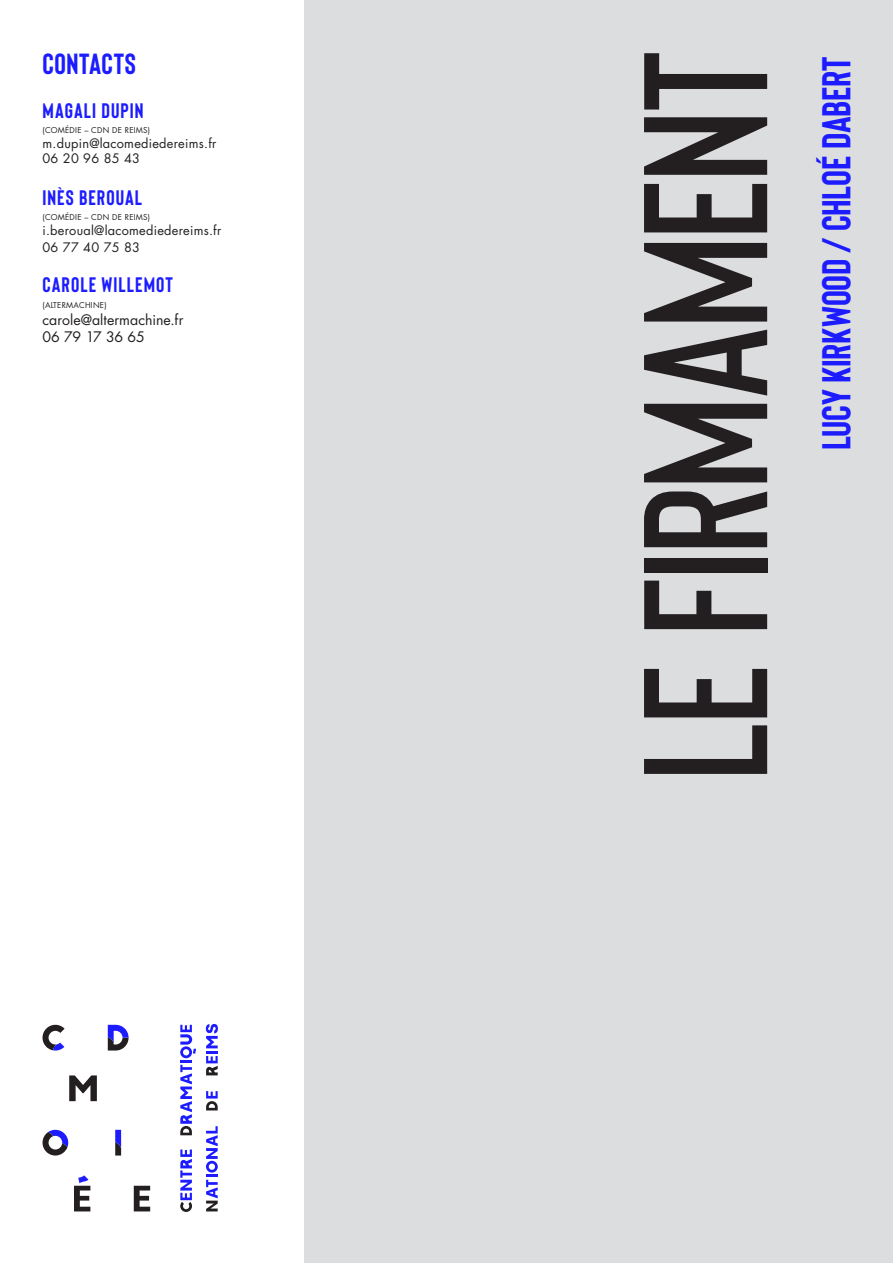
<style>
.page{position:relative;width:893px;height:1263px;background:#fff}
.page>*{position:absolute;margin:0;border:0;box-sizing:border-box;transform-origin:0 0}
.t1{font:600 175.95px "Bison";letter-spacing:-.01em;color:#231f20}
.t2{font:700 40.2px "Bison";letter-spacing:-.005em;color:#1c1cff}
.t3{font:700 29.1px "Bison";letter-spacing:.02em;color:#1c1cff}
.t4{font:700 21px "Bison";letter-spacing:.05em;color:#1c1cff}
.t5{font:14.1px/17px "Futura Std";letter-spacing:.005em;color:#231f20}
.t6{font:12.75px/15px "Futura Std";letter-spacing:.02em;color:#231f20}
.t7{font:7.8px "Futura Std";letter-spacing:.03em;color:#231f20}
</style>
<div class="page">
<div style="left:305px;top:0;width:588px;height:1263px;background:#dcdddf"></div>
<svg style="left:74px;top:1175px;width:16px;height:36px"></svg>
<svg style="left:134px;top:1186px;width:16px;height:25px"></svg>
<svg style="left:43px;top:1025px;width:22px;height:25px"></svg>
<svg style="left:108px;top:1025px;width:21px;height:25px"></svg>
<svg style="left:69px;top:1075px;width:28px;height:26px"></svg>
<svg style="left:115px;top:1130px;width:6px;height:25px"></svg>
<svg style="left:43px;top:1130px;width:25px;height:25px"></svg>
<svg style="left:206px;top:1091px;width:12px;height:19px"></svg>
<svg style="left:206px;top:1024px;width:12px;height:51px"></svg>
<svg style="left:180px;top:1149px;width:12px;height:63px"></svg>
<svg style="left:206px;top:1126px;width:12px;height:85px"></svg>
<svg style="left:180px;top:1025px;width:16px;height:110px"></svg>
<h3 class="t3" style="left:43px;top:45px;width:95px">CONTACTS</h3>
<h3 class="t4" style="left:43px;top:97px;width:102px">MAGALI DUPIN</h3>
<p class="t7" style="left:43px;top:125px;width:109px">(COMÉDIE – CDN DE REIMS)</p>
<p class="t6" style="left:43px;top:136px;width:175px">m.dupin@lacomediedereims.fr<br>06 20 96 85 43</p>
<h3 class="t4" style="left:43px;top:184px;width:101px">INÈS BEROUAL</h3>
<p class="t7" style="left:43px;top:213px;width:109px">(COMÉDIE – CDN DE REIMS)</p>
<p class="t6" style="left:43px;top:222px;width:180px;line-height:17px">i.beroual@lacomediedereims.fr<br>06 77 40 75 83</p>
<h3 class="t4" style="left:43px;top:271px;width:132px">CAROLE WILLEMOT</h3>
<p class="t7" style="left:43px;top:301px;width:66px">(ALTERMACHINE)</p>
<p class="t5" style="left:43px;top:312px;width:142px">carole@altermachine.fr<br>06 79 17 36 65</p>
<h1 class="t1" style="left:591px;top:781px;width:731px;rotate:-90deg">LE FIRMAMENT</h1>
<h2 class="t2" style="left:810px;top:450px;width:396px;rotate:-90deg">Lucy Kirkwood / Chloé Dabert</h2>
</div>
